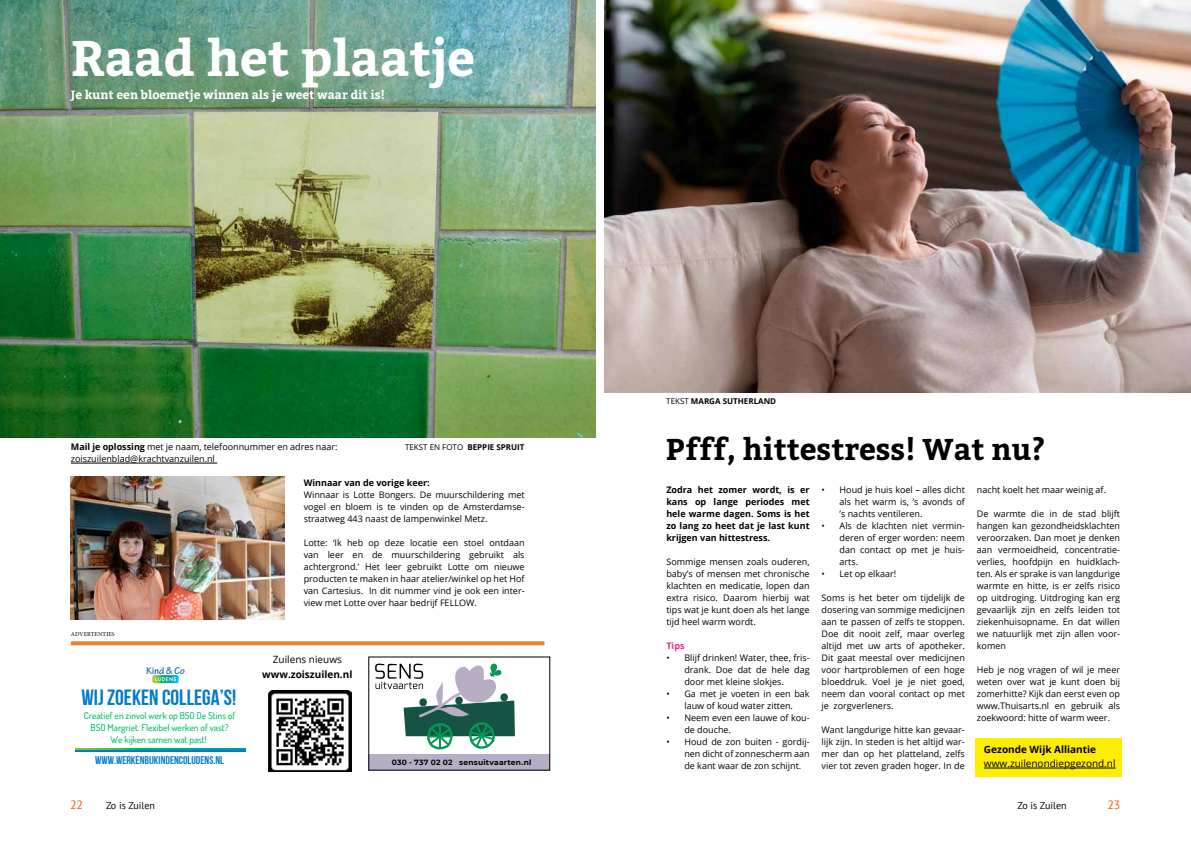
<style>
.page{position:relative;width:1191px;height:842px;background:#fff}
.page>*{position:absolute;margin:0;border:0;box-sizing:border-box;transform-origin:0 0}
.t1{font:700 49.8px "Bitter";color:#fff}
.t2{font:700 30px "Bitter";color:#000}
.t3{font:22px "Bebas Neue Cyrillic";color:#007cc8}
.t4{font:700 12px "Bitter";color:#fff}
.t5{font:12px "PT Sans";color:#ff5100}
.t6{font:11.2px "Bebas Neue Cyrillic";color:#007cc8}
.t7{font:10px "Open Sans";color:#000}
.t8{font:700 10px "Open Sans";color:#000}
.t9{font:10px "PT Sans";color:#000}
.t10{font:500 9.4px/12px "Dosis";color:#00c069;text-align:center}
.t11{font:9px/12px "Open Sans";color:#000;text-align:justify}
.t12{font:700 9px/12px "Open Sans";color:#000;text-align:justify}
.t13{font:700 9px "Open Sans";color:#ee2c85}
.t14{font:700 8px "Open Sans";color:#000}
.t15{font:700 7.6px "Montserrat";letter-spacing:.025em;color:#000}
.t16{font:6px "Minion Pro";letter-spacing:.01em;color:#000}
.s1{font-weight:700}
.s2{font-weight:400}
</style>
<div class="page">
<img style="left:0;top:0;width:595px;height:437px">
<div style="left:975px;top:738px;width:146px;height:39px;background:#ffec00"></div>
<hr style="left:984px;top:768px;width:131px;height:1px;background:#000">
<svg style="left:71px;top:641px;width:473px;height:4px;fill:#ee822c"></svg>
<div style="left:369px;top:754px;width:181px;height:16px;background:#b7aec5"></div>
<svg style="left:375px;top:664px;width:140px;height:85px"></svg>
<img style="left:269px;top:690px;width:82px;height:81px">
<hr style="left:71px;top:463px;width:146px;height:1px;background:#000">
<img style="left:146px;top:667px;width:39px;height:17px">
<img style="left:76px;top:748px;width:170px;height:2px">
<hr style="left:76px;top:750px;width:170px;height:2px;background:#007cc8">
<img style="left:71px;top:476px;width:213px;height:144px">
<img style="left:604px;top:0;width:587px;height:393px">
<h1 class="t1" style="left:71px;top:28px;width:405px">Raad het plaatje</h1>
<h3 class="t4" style="left:71px;top:87px;width:315px">Je kunt een bloemetje winnen als je weet waar dit is!</h3>
<p class="t11" style="left:71px;top:441px;width:268px"><span class="s1">Mail je oplossing</span> met je naam, telefoonnummer en adres naar:</p>
<p class="t14" style="left:405px;top:441px;width:121px"><span class="s2">TEKST EN FOTO</span> BEPPIE SPRUIT</p>
<p class="t11" style="left:71px;top:453px;width:145px">zoiszuilenblad@krachtvanzuilen.nl</p>
<p class="t16" style="left:71px;top:630px;width:45px">ADVERTENTIES</p>
<h3 class="t3" style="left:82px;top:686px;width:156px">WIJZOEKEN COLLEGA’S!</h3>
<p class="t10" style="left:84px;top:709px;width:153px">Creatief en zinvol werk op BSO De Stins of<br>BSO Margriet. Flexibel werken of vast?<br>We kijken samen wat past!</p>
<p class="t6" style="left:95px;top:754px;width:130px">WWW.WERKENBIJKINDENCOLUDENS.NL</p>
<p class="t12" style="left:304px;top:476px;width:127px">Winnaar van de vorige keer:</p>
<p class="t11" style="left:304px;top:488px;width:222px">Winnaar is Lotte Bongers. De muurschildering met vogel en bloem is te vinden op de Amsterdamse&shy;straatweg 443 naast de lampenwinkel Metz.</p>
<p class="t11" style="left:304px;top:536px;width:222px">Lotte: ‘Ik heb op deze locatie een stoel ontdaan van leer en de muurschildering gebruikt als achtergrond.’ Het leer gebruikt Lotte om nieuwe producten te maken in haar atelier/winkel op het Hof van Cartesius. In dit nummer vind je ook een inter&shy;view met Lotte over haar bedrijf FELLOW.</p>
<p class="t7" style="left:273px;top:653px;width:70px">Zuilens nieuws</p>
<p class="t8" style="left:262px;top:667px;width:92px">www.zoiszuilen.nl</p>
<p class="t15" style="left:392px;top:756px;width:141px">030 - 737 02 02 sensuitvaarten.nl</p>
<p class="t14" style="left:666px;top:396px;width:111px"><span class="s2">TEKST</span> MARGA SUTHERLAND</p>
<h2 class="t2" style="left:666px;top:432px;width:381px">Pfff, hittestress! Wat nu?</h2>
<p class="t12" style="left:666px;top:484px;width:145px">Zodra het zomer wordt, is er kans op lange periodes met hele warme dagen. Soms is het zo lang zo heet dat je last kunt krijgen van hittestress.</p>
<p class="t11" style="left:666px;top:556px;width:145px">Sommige mensen zoals ouderen, baby’s of mensen met chronische klachten en medicatie, lopen dan extra risico. Daarom hierbij wat tips wat je kunt doen als het lange tijd heel warm wordt.</p>
<p class="t13" style="left:666px;top:639px;width:20px">Tips</p>
<p class="t11" style="left:684px;top:652px;width:127px;text-indent:-18px">• Blijf drinken! Water, thee, fris&shy;drank. Doe dat de hele dag door met kleine slokjes.</p>
<p class="t11" style="left:666px;top:687px;width:145px;text-align:center">• Ga met je voeten in een bak lauw of koud water zitten.</p>
<p class="t11" style="left:684px;top:711px;width:127px;text-indent:-18px">• Neem even een lauwe of kou&shy;de douche.</p>
<p class="t11" style="left:684px;top:735px;width:127px;text-indent:-18px">• Houd de zon buiten - gordij&shy;nen dicht of zonnescherm aan de kant waar de zon schijnt.</p>
<p class="t11" style="left:839px;top:483px;width:127px;text-indent:-18px">• Houd je huis koel – alles dicht als het warm is, ’s avonds of ’s nachts ventileren.</p>
<p class="t11" style="left:839px;top:519px;width:127px;text-indent:-18px">• Als de klachten niet vermin&shy;deren of erger worden: neem dan contact op met je huis&shy;arts.</p>
<p class="t11" style="left:821px;top:567px;width:76px">• Let op elkaar!</p>
<p class="t11" style="left:821px;top:591px;width:145px">Soms is het beter om tijdelijk de dosering van sommige medicijnen aan te passen of zelfs te stoppen.<br>Doe dit nooit zelf, maar overleg altijd met uw arts of apotheker.<br>Dit gaat meestal over medicijnen voor hartproblemen of een hoge bloeddruk. Voel je je niet goed, neem dan vooral contact op met je zorgverleners.</p>
<p class="t11" style="left:821px;top:723px;width:145px">Want langdurige hitte kan gevaar&shy;lijk zijn. In steden is het altijd war&shy;mer dan op het platteland, zelfs vier tot zeven graden hoger. In de</p>
<p class="t11" style="left:976px;top:483px;width:131px">nacht koelt het maar weinig af.</p>
<p class="t11" style="left:976px;top:507px;width:145px">De warmte die in de stad blijft hangen kan gezondheidsklachten veroorzaken. Dan moet je denken aan vermoeidheid, concentratie&shy;verlies, hoofdpijn en huidklach&shy;ten. Als er sprake is van langdurige warmte en hitte, is er zelfs risico op uitdroging. Uitdroging kan erg gevaarlijk zijn en zelfs leiden tot ziekenhuisopname. En dat willen we natuurlijk met zijn allen voor&shy;komen</p>
<p class="t11" style="left:976px;top:663px;width:145px">Heb je nog vragen of wil je meer weten over wat je kunt doen bij zomerhitte? Kijk dan eerst even op www.Thuisarts.nl en gebruik als zoekwoord: hitte of warm weer.</p>
<p class="t8" style="left:984px;top:742px;width:114px">Gezonde Wijk Alliantie</p>
<p class="t7" style="left:984px;top:757px;width:133px">www.zuilenondiepgezond.nl</p>
<h3 class="t5" style="left:70px;top:797px;width:15px">22</h3>
<p class="t9" style="left:106px;top:799px;width:51px">Zo is Zuilen</p>
<p class="t9" style="left:1017px;top:799px;width:51px">Zo is Zuilen</p>
<h3 class="t5" style="left:1107px;top:797px;width:15px">23</h3>
</div>
